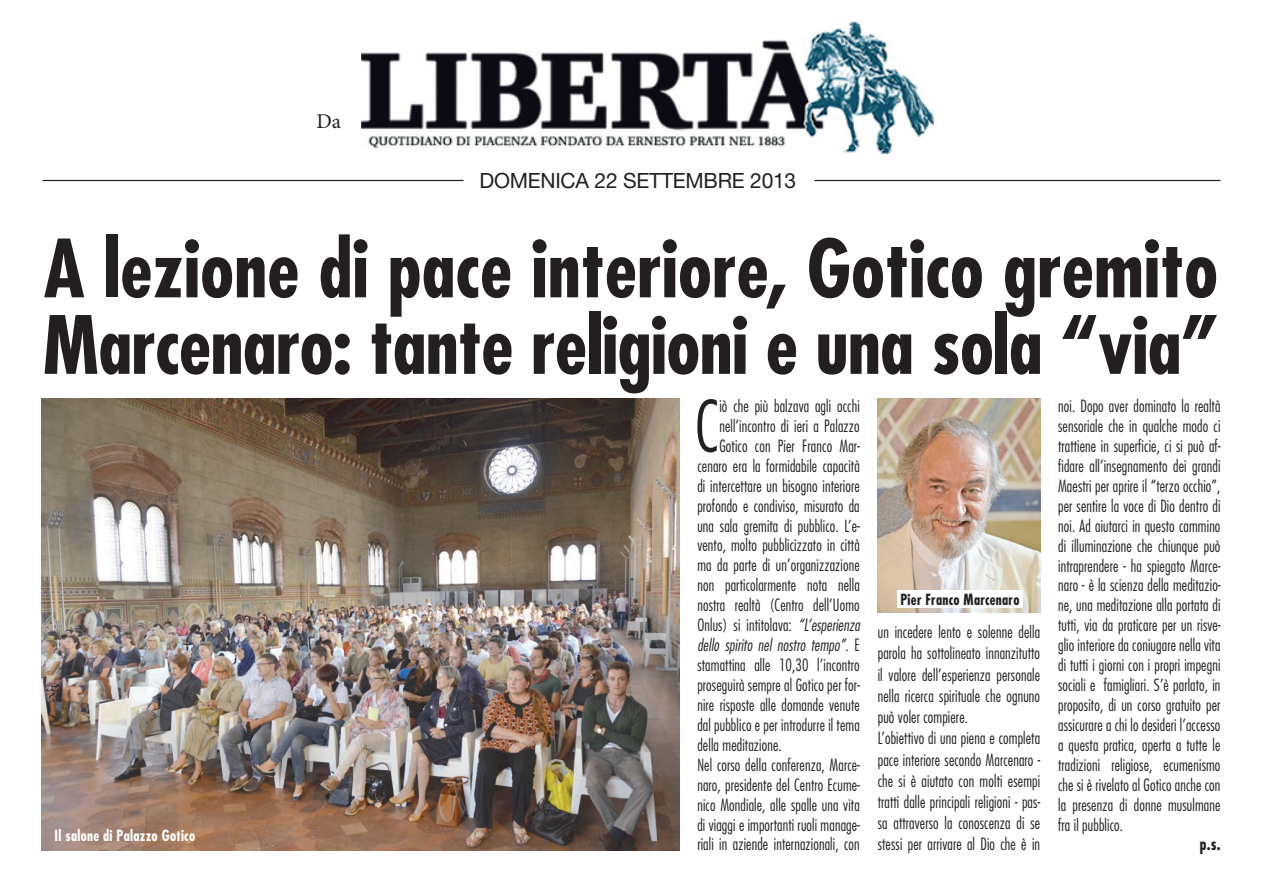
<style>
.page{position:relative;width:1263px;height:893px;background:#fff}
.page>*{position:absolute;margin:0;border:0;box-sizing:border-box;transform-origin:0 0}
.t1{font:700 condensed 78px/76.5px "Futura";color:#231f20}
.t2{font:300 condensed 69px "Futura";color:#231f20;scale:.94 1}
.t3{font:21px "Helvetica Neue East A";letter-spacing:-.01em;color:#231f20}
.t4{font:21px "Minion Pro";color:#231f20}
.t5{font:300 condensed 16.5px/20px "Futura";letter-spacing:.01em;color:#231f20;scale:.94 1}
.t6{font:italic 300 condensed 16.5px "Futura";letter-spacing:.01em;color:#231f20;scale:.94 1}
.t7{font:700 condensed 16.5px "Futura";color:#231f20;scale:.94 1}
.t8{font:700 condensed 15px "Futura";letter-spacing:.02em;color:#fff;scale:.94 1}
.t9{font:700 condensed 15px "Futura";letter-spacing:.02em;color:#231f20;scale:.94 1}
.s1{font-style:italic}
.s2{font-style:normal}
</style>
<div class="page">
<hr style="left:43px;top:180px;width:420px;height:1px;background:#231f20">
<hr style="left:814px;top:180px;width:406px;height:1px;background:#231f20">
<img style="left:42px;top:399px;width:638px;height:451px">
<img style="left:878px;top:399px;width:162px;height:213px">
<div style="left:897px;top:591px;width:126px;height:17px;background:#fff"></div>
<img style="left:362px;top:21px;width:572px;height:133px">
<p class="t4" style="left:316px;top:108px;width:26px">Da</p>
<p class="t3" style="left:479px;top:168px;width:318px">DOMENICA 22 SETTEMBRE 2013</p>
<h1 class="t1" style="left:43px;top:230px;width:1178px">A lezione di pace interiore, Gotico gremito<br>Marcenaro: tante religioni e una sola “via”</h1>
<p class="t8" style="left:55px;top:825px;width:151px">Il salone di Palazzo Gotico</p>
<h2 class="t2" style="left:695px;top:383px;width:27px">C</h2>
<p class="t5" style="left:719px;top:396px;width:151px">iò che più balzava agli occhi</p>
<p class="t5" style="left:719px;top:416px;width:151px">nell’incontro di ieri a Palazzo</p>
<p class="t5" style="left:719px;top:436px;width:151px">Gotico con Pier Franco Mar-</p>
<p class="t5" style="left:697px;top:456px;width:174px">cenaro era la formidabile capacità</p>
<p class="t5" style="left:697px;top:475px;width:174px">di intercettare un bisogno interiore</p>
<p class="t5" style="left:697px;top:495px;width:174px">profondo e condiviso, misurato da</p>
<p class="t5" style="left:697px;top:515px;width:174px">una sala gremita di pubblico. L’e-</p>
<p class="t5" style="left:697px;top:535px;width:174px">vento, molto pubblicizzato in città</p>
<p class="t5" style="left:697px;top:555px;width:174px">ma da parte di un’organizzazione</p>
<p class="t5" style="left:697px;top:575px;width:174px">non particolarmente nota nella</p>
<p class="t5" style="left:697px;top:595px;width:174px">nostra realtà (Centro dell’Uomo</p>
<p class="t5" style="left:697px;top:615px;width:174px">Onlus) si intitolava: <span class="s1">“L’esperienza</span></p>
<p class="t6" style="left:697px;top:635px;width:174px">dello spirito nel nostro tempo”<span class="s2">. E</span></p>
<p class="t5" style="left:697px;top:655px;width:174px">stamattina alle 10,30 l’incontro</p>
<p class="t5" style="left:697px;top:675px;width:174px">proseguirà sempre al Gotico per for-</p>
<p class="t5" style="left:697px;top:695px;width:174px">nire risposte alle domande venute</p>
<p class="t5" style="left:697px;top:715px;width:174px">dal pubblico e per introdurre il tema</p>
<p class="t5" style="left:697px;top:735px;width:91px">della meditazione.</p>
<p class="t5" style="left:697px;top:755px;width:174px">Nel corso della conferenza, Marce-</p>
<p class="t5" style="left:697px;top:774px;width:174px">naro, presidente del Centro Ecume-</p>
<p class="t5" style="left:697px;top:794px;width:174px">nico Mondiale, alle spalle una vita</p>
<p class="t5" style="left:697px;top:814px;width:174px">di viaggi e importanti ruoli manage-</p>
<p class="t5" style="left:697px;top:834px;width:174px">riali in aziende internazionali, con</p>
<p class="t9" style="left:900px;top:590px;width:128px">Pier Franco Marcenaro</p>
<p class="t5" style="left:878px;top:621px;width:174px;line-height:21.3px">un incedere lento e solenne della parola ha sottolineato innanzitutto il valore dell’esperienza personale nella ricerca spirituale che ognuno può voler compiere.<br>L’obiettivo di una piena e completa pace interiore secondo Marcenaro - che si è aiutato con molti esempi tratti dalle principali religioni - pas&shy;sa attraverso la conoscenza di se stessi per arrivare al Dio che è in</p>
<p class="t5" style="left:1058px;top:396px;width:174px;text-align:justify">noi. Dopo aver dominato la realtà sensoriale che in qualche modo ci trattiene in superficie, ci si può af&shy;fidare all’insegnamento dei grandi Maestri per aprire il “terzo occhio”, per sentire la voce di Dio dentro di noi. Ad aiutarci in questo cammino di illuminazione che chiunque può intraprendere - ha spiegato Marce&shy;naro - è la scienza della meditazio&shy;ne, una meditazione alla portata di tutti, via da praticare per un risve&shy;glio interiore da coniugare nella vita di tutti i giorni con i propri impegni sociali e famigliari. S’è parlato, in proposito, di un corso gratuito per assicurare a chi lo desideri l’accesso a questa pratica, aperta a tutte le tradizioni religiose, ecumenismo che si è rivelato al Gotico anche con la presenza di donne musulmane fra il pubblico.</p>
<p class="t7" style="left:1200px;top:834px;width:23px">p.s.</p>
</div>
